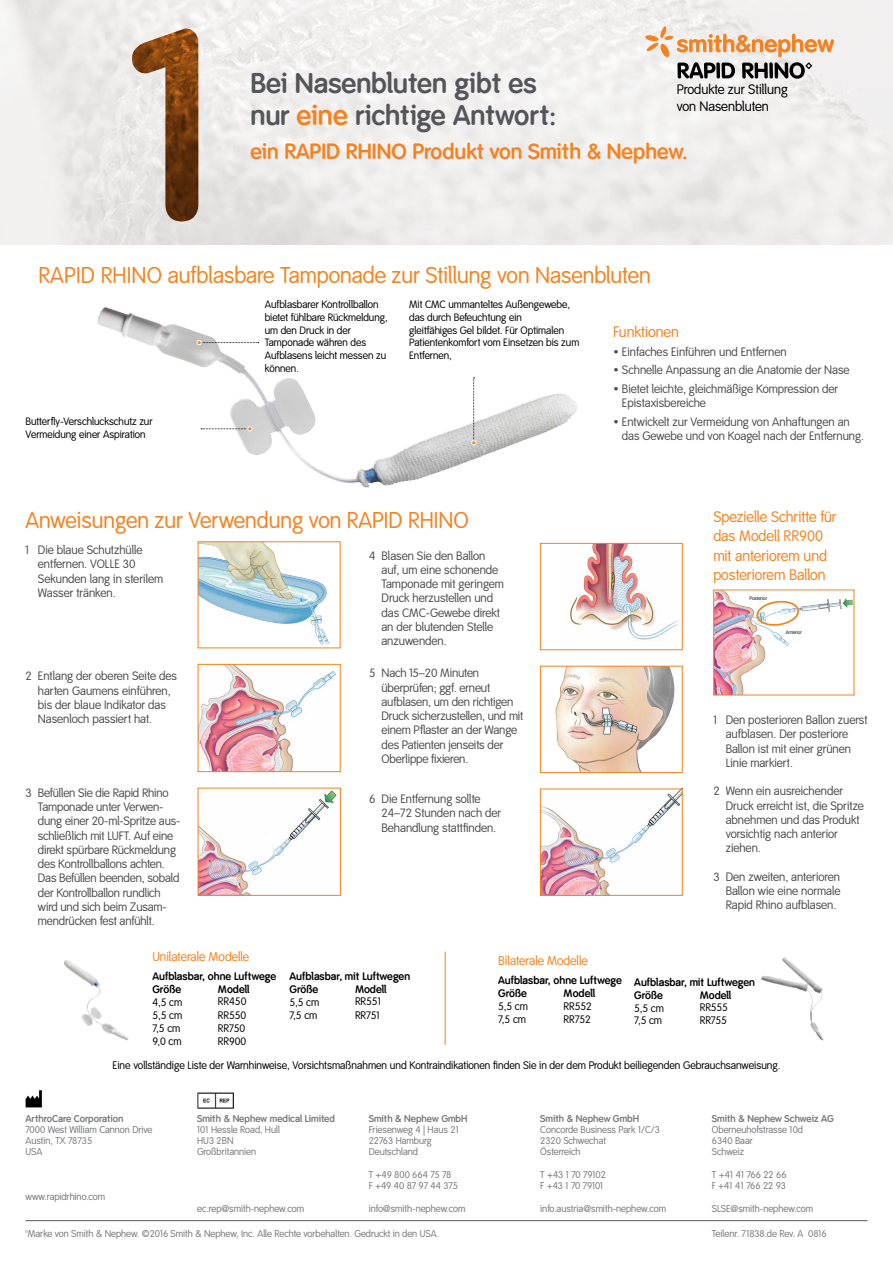
<style>
.page{position:relative;width:893px;height:1263px;background:#fff}
.page>*{position:absolute;margin:0;border:0;box-sizing:border-box;transform-origin:0 0}
.t1{font:700 27.9px/31.5px "Smith&Nephew";color:#54555a}
.t2{font:22.5px "Smith&Nephew";color:#f58220}
.t3{font:700 21.6px "Smith&Nephew";color:#f58220}
.t4{font:15px/19.5px "Smith&Nephew";color:#f58220}
.t5{font:13.5px/16.2px "Smith&Nephew";color:#000}
.t6{font:12.6px "Smith&Nephew";color:#f58220}
.t7{font:12px/14.2px "Smith&Nephew";color:#4d4d4f}
.t8{font:10.8px "Smith&Nephew";color:#000}
.t9{font:700 10.8px/13px "Smith&Nephew";color:#000}
.t10{font:10.5px/12.8px "Smith&Nephew";color:#000}
.t11{font:9.75px/11.2px "Smith&Nephew";color:#77787b}
.t12{font:700 9.75px "Smith&Nephew";color:#77787b}
.t13{font:5.03px "Smith&Nephew";color:#000}
.s1{color:#f58220}
</style>
<div class="page">
<img style="left:25px;top:1090px;width:18px;height:18px">
<img style="left:197px;top:1093px;width:37px;height:15px">
<hr style="left:26px;top:1220px;width:841px;height:1px;background:#58595b">
<img style="left:782px;top:957px;width:21px;height:23px">
<svg style="left:64px;top:960px;width:10px;height:13px"></svg>
<hr style="left:445px;top:952px;width:1px;height:93px;background:#f58220">
<img style="left:200px;top:543px;width:130px;height:102px">
<img style="left:200px;top:666px;width:136px;height:104px">
<div style="left:198px;top:664px;width:143px;height:108px;border:1px solid #f58220"></div>
<img style="left:200px;top:790px;width:137px;height:104px">
<div style="left:198px;top:788px;width:143px;height:108px;border:1px solid #f58220"></div>
<img style="left:570px;top:545px;width:110px;height:95px">
<div style="left:540px;top:543px;width:143px;height:107px;border:1px solid #f58220"></div>
<img style="left:555px;top:668px;width:120px;height:103px">
<div style="left:540px;top:666px;width:143px;height:107px;border:1px solid #f58220"></div>
<img style="left:542px;top:791px;width:139px;height:103px">
<div style="left:540px;top:789px;width:143px;height:107px;border:1px solid #f58220"></div>
<img style="left:715px;top:592px;width:127px;height:101px">
<svg style="left:756px;top:600px;width:43px;height:26px"></svg>
<img style="left:97px;top:316px;width:272px;height:171px">
<svg style="left:201px;top:426px;width:51px;height:5px"></svg>
<svg style="left:197px;top:340px;width:62px;height:5px"></svg>
<svg style="left:471px;top:378px;width:5px;height:67px"></svg>
<svg style="left:645px;top:26px;width:189px;height:53px"></svg>
<svg style="left:131px;top:28px;width:68px;height:193px;background:#aa8a71"></svg>
<h1 class="t1" style="left:250px;top:69px;width:308px">Bei Nasenbluten gibt es nur <span class="s1">eine</span> richtige Antwort:</h1>
<h3 class="t3" style="left:250px;top:139px;width:439px">ein RAPID RHINO Produkt von Smith &amp; Nephew.</h3>
<p class="t5" style="left:677px;top:82px;width:113px">Produkte zur Stillung von Nasenbluten</p>
<h2 class="t2" style="left:38px;top:262px;width:614px">RAPID RHINO aufblasbare Tamponade zur Stillung von Nasenbluten</h2>
<p class="t10" style="left:26px;top:415px;width:129px">Butterfly-Verschluckschutz zur<br>Vermeidung einer Aspiration</p>
<p class="t10" style="left:265px;top:298px;width:124px">Aufblasbarer Kontrollballon bietet fühlbare Rückmeldung, um den Druck in der<br>Tamponade währen des<br>Aufblasens leicht messen zu können.</p>
<p class="t10" style="left:409px;top:298px;width:172px">Mit CMC ummanteltes Außengewebe, das durch Befeuchtung ein<br>gleitfähiges Gel bildet. Für Optimalen<br>Patientenkomfort vom Einsetzen bis zum<br>Entfernen,</p>
<h2 class="t2" style="left:26px;top:507px;width:445px">Anweisungen zur Verwendung von RAPID RHINO</h2>
<p class="t7" style="left:38px;top:543px;width:127px;text-indent:-12px">1 Die blaue Schutzhülle entfernen. VOLLE 30<br>Sekunden lang in sterilem<br>Wasser tränken.</p>
<p class="t7" style="left:381px;top:549px;width:124px;text-indent:-12px">4 Blasen Sie den Ballon auf, um eine schonende<br>Tamponade mit geringem<br>Druck herzustellen und das CMC-Gewebe direkt an der blutenden Stelle anzuwenden.</p>
<p class="t7" style="left:381px;top:666px;width:143px;text-indent:-12px">5 Nach 15–20 Minuten überprüfen; ggf. erneut aufblasen, um den richtigen<br>Druck sicherzustellen, und mit einem Pflaster an der Wange des Patienten jenseits der<br>Oberlippe fixieren.</p>
<p class="t7" style="left:381px;top:792px;width:121px;text-indent:-12px">6 Die Entfernung sollte<br>24–72 Stunden nach der<br>Behandlung stattfinden.</p>
<p class="t7" style="left:38px;top:669px;width:140px;text-indent:-12px">2 Entlang der oberen Seite des harten Gaumens einführen, bis der blaue Indikator das<br>Nasenloch passiert hat.</p>
<p class="t7" style="left:38px;top:786px;width:144px;text-indent:-12px">3 Befüllen Sie die Rapid Rhino<br>Tamponade unter Verwen&shy;dung einer 20-ml-Spritze aus&shy;schließlich mit LUFT. Auf eine direkt spürbare Rückmeldung des Kontrollballons achten.<br>Das Befüllen beenden, sobald der Kontrollballon rundlich wird und sich beim Zusam&shy;mendrücken fest anfühlt.</p>
<p class="t4" style="left:613px;top:322px;width:67px">Funktionen</p>
<p class="t7" style="left:613px;top:345px;width:175px">• Einfaches Einführen und Entfernen</p>
<p class="t7" style="left:613px;top:363px;width:238px">• Schnelle Anpassung an die Anatomie der Nase</p>
<p class="t7" style="left:622px;top:382px;width:218px;text-indent:-9px">• Bietet leichte, gleichmäßige Kompression der<br>Epistaxisbereiche</p>
<p class="t7" style="left:622px;top:415px;width:243px;text-indent:-9px">• Entwickelt zur Vermeidung von Anhaftungen an das Gewebe und von Koagel nach der Entfernung.</p>
<p class="t4" style="left:713px;top:507px;width:125px">Spezielle Schritte für das Modell RR900 mit anteriorem und posteriorem Ballon</p>
<p class="t13" style="left:749px;top:595px;width:19px">Posterior</p>
<p class="t13" style="left:786px;top:630px;width:18px">Anterior</p>
<p class="t7" style="left:726px;top:713px;width:143px;text-indent:-12px">1 Den posterioren Ballon zuerst aufblasen. Der posteriore<br>Ballon ist mit einer grünen<br>Linie markiert.</p>
<p class="t7" style="left:726px;top:784px;width:140px;text-indent:-12px">2 Wenn ein ausreichender<br>Druck erreicht ist, die Spritze abnehmen und das Produkt vorsichtig nach anterior ziehen.</p>
<p class="t7" style="left:726px;top:870px;width:116px;text-align:justify;text-indent:-12px">3 Den zweiten, anterioren Ballon wie eine normale Rapid Rhino aufblasen.</p>
<p class="t6" style="left:152px;top:949px;width:98px">Unilaterale Modelle</p>
<p class="t9" style="left:152px;top:970px;width:125px">Aufblasbar, ohne Luftwege<br>Größe</p>
<p class="t9" style="left:218px;top:983px;width:33px">Modell</p>
<p class="t8" style="left:152px;top:996px;width:31px">4,5 cm</p>
<p class="t8" style="left:218px;top:995px;width:30px">RR450</p>
<p class="t8" style="left:152px;top:1009px;width:31px">5,5 cm</p>
<p class="t8" style="left:218px;top:1009px;width:30px">RR550</p>
<p class="t8" style="left:152px;top:1022px;width:29px">7,5 cm</p>
<p class="t8" style="left:218px;top:1022px;width:29px">RR750</p>
<p class="t8" style="left:152px;top:1035px;width:31px">9,0 cm</p>
<p class="t8" style="left:218px;top:1035px;width:30px">RR900</p>
<p class="t9" style="left:290px;top:970px;width:122px">Aufblasbar, mit Luftwegen<br>Größe</p>
<p class="t9" style="left:355px;top:983px;width:33px">Modell</p>
<p class="t8" style="left:290px;top:996px;width:31px">5,5 cm</p>
<p class="t8" style="left:355px;top:995px;width:28px">RR551</p>
<p class="t8" style="left:290px;top:1009px;width:29px">7,5 cm</p>
<p class="t8" style="left:355px;top:1009px;width:27px">RR751</p>
<p class="t6" style="left:498px;top:953px;width:91px">Bilaterale Modelle</p>
<p class="t9" style="left:498px;top:974px;width:125px">Aufblasbar, ohne Luftwege<br>Größe</p>
<p class="t9" style="left:564px;top:987px;width:33px">Modell</p>
<p class="t8" style="left:498px;top:1000px;width:31px">5,5 cm</p>
<p class="t8" style="left:564px;top:1000px;width:30px">RR552</p>
<p class="t8" style="left:498px;top:1013px;width:29px">7,5 cm</p>
<p class="t8" style="left:564px;top:1013px;width:29px">RR752</p>
<p class="t9" style="left:634px;top:976px;width:122px">Aufblasbar, mit Luftwegen<br>Größe</p>
<p class="t9" style="left:700px;top:989px;width:33px">Modell</p>
<p class="t8" style="left:634px;top:1001px;width:31px">5,5 cm</p>
<p class="t8" style="left:700px;top:1001px;width:30px">RR555</p>
<p class="t8" style="left:634px;top:1014px;width:29px">7,5 cm</p>
<p class="t8" style="left:700px;top:1014px;width:29px">RR755</p>
<p class="t8" style="left:113px;top:1059px;width:669px">Eine vollständige Liste der Warnhinweise, Vorsichtsmaßnahmen und Kontraindikationen finden Sie in der dem Produkt beiliegenden Gebrauchsanweisung.</p>
<p class="t12" style="left:26px;top:1112px;width:99px">ArthroCare Corporation</p>
<p class="t11" style="left:26px;top:1124px;width:129px">7000 West William Cannon Drive<br>Austin, TX 78735<br>USA</p>
<p class="t11" style="left:26px;top:1192px;width:81px">www.rapidrhino.com</p>
<p class="t12" style="left:197px;top:1112px;width:139px">Smith &amp; Nephew medical Limited</p>
<p class="t11" style="left:197px;top:1124px;width:84px">101 Hessle Road, Hull<br>HU3 2BN<br>Großbritannien</p>
<p class="t11" style="left:197px;top:1203px;width:109px">ec.rep@smith-nephew.com</p>
<p class="t12" style="left:369px;top:1112px;width:100px">Smith &amp; Nephew GmbH</p>
<p class="t11" style="left:369px;top:1124px;width:92px">Friesenweg 4 | Haus 21<br>22763 Hamburg<br>Deutschland</p>
<p class="t11" style="left:369px;top:1169px;width:91px">T +49 800 664 75 78<br>F +49 40 87 97 44 375</p>
<p class="t11" style="left:369px;top:1203px;width:98px">info@smith-nephew.com</p>
<p class="t12" style="left:540px;top:1112px;width:100px">Smith &amp; Nephew GmbH</p>
<p class="t11" style="left:540px;top:1124px;width:121px">Concorde Business Park 1/C/3<br>2320 Schwechat<br>Österreich</p>
<p class="t11" style="left:540px;top:1169px;width:67px">T +43 1 70 79102<br>F +43 1 70 79101</p>
<p class="t11" style="left:540px;top:1203px;width:127px">info.austria@smith-nephew.com</p>
<p class="t12" style="left:712px;top:1112px;width:123px">Smith &amp; Nephew Schweiz AG</p>
<p class="t11" style="left:712px;top:1124px;width:93px">Oberneuhofstrasse 10d<br>6340 Baar<br>Schweiz</p>
<p class="t11" style="left:712px;top:1169px;width:76px">T +41 41 766 22 66<br>F +41 41 766 22 93</p>
<p class="t11" style="left:712px;top:1203px;width:103px">SLSE@smith-nephew.com</p>
<p class="t11" style="left:26px;top:1229px;width:415px">™Marke von Smith &amp; Nephew. ©2016 Smith &amp; Nephew, Inc. Alle Rechte vorbehalten. Gedruckt in den USA.</p>
<p class="t11" style="left:712px;top:1229px;width:116px">Teilenr. 71838.de Rev. A 0816</p>
</div>
